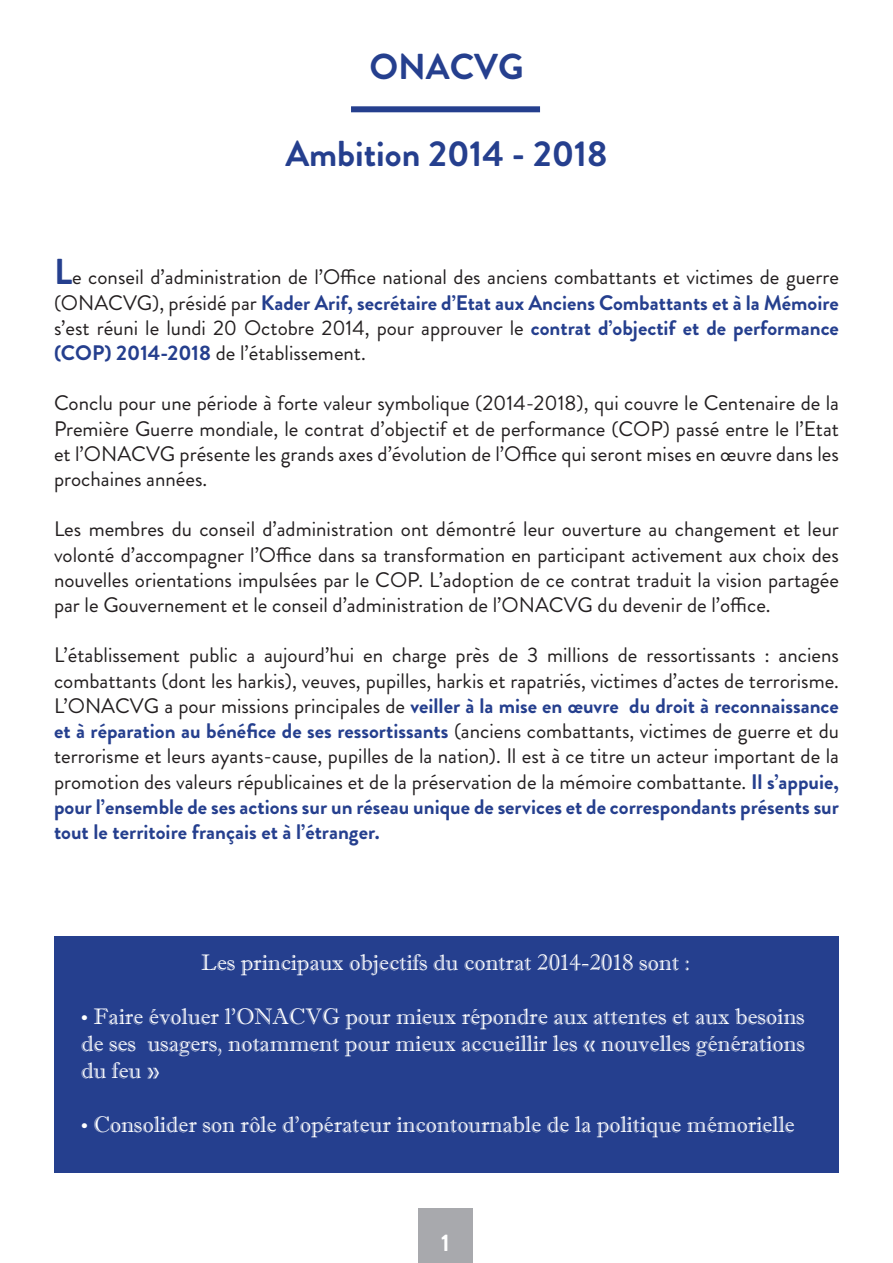
<style>
.page{position:relative;width:893px;height:1263px;background:#fff}
.page>*{position:absolute;margin:0;border:0;box-sizing:border-box;transform-origin:0 0}
.t1{font:700 36px "Brandon Grotesque";color:#253f8e}
.t2{font:700 24px "Brandon Grotesque";color:#fff}
.t3{font:22.5px/27px "Imprint MT Shadow";color:#fff;text-align:justify}
.t4{font:21px/25.2px "Brandon Grotesque";color:#231f20;text-align:justify}
.s1{font-weight:700;font-size:36px;color:#253f8e}
.s2{font-weight:700;color:#253f8e}
</style>
<div class="page">
<div style="left:54px;top:936px;width:785px;height:237px;background:#253f8e"></div>
<div style="left:351px;top:106px;width:189px;height:6px;background:#253f8e"></div>
<div style="left:418px;top:1209px;width:54px;height:54px;background:#a8a9ad"></div>
<p class="t1" style="left:369px;top:42px;width:156px">ONACVG</p>
<p class="t1" style="left:285px;top:128px;width:324px">Ambition 2014 - 2018</p>
<p class="t4" style="left:54px;top:265px;width:786px"><span class="s1">L</span>e conseil d’administration de l’Office national des anciens combattants et victimes de guerre (ONACVG), présidé par <span class="s2">Kader Arif, secrétaire d’Etat aux Anciens Combattants et à la Mémoire </span>s’est réuni le lundi 20 Octobre 2014, pour approuver le <span class="s2">contrat d’objectif et de performance (COP) 2014-2018</span> de l’établissement.</p>
<p class="t4" style="left:54px;top:391px;width:786px">Conclu pour une période à forte valeur symbolique (2014-2018), qui couvre le Centenaire de la Première Guerre mondiale, le contrat d’objectif et de performance (COP) passé entre le l’Etat et l’ONACVG présente les grands axes d’évolution de l’Office qui seront mises en œuvre dans les prochaines années.</p>
<p class="t4" style="left:54px;top:517px;width:786px">Les membres du conseil d’administration ont démontré leur ouverture au changement et leur volonté d’accompagner l’Office dans sa transformation en participant activement aux choix des nouvelles orientations impulsées par le COP. L’adoption de ce contrat traduit la vision partagée par le Gouvernement et le conseil d’administration de l’ONACVG du devenir de l’office.</p>
<p class="t4" style="left:54px;top:643px;width:786px">L’établissement public a aujourd’hui en charge près de 3 millions de ressortissants : anciens combattants (dont les harkis), veuves, pupilles, harkis et rapatriés, victimes d’actes de terrorisme.<br>L’ONACVG a pour missions principales de <span class="s2">veiller à la mise en œuvre du droit à reconnaissance et à réparation au bénéfice de ses ressortissants</span> (anciens combattants, victimes de guerre et du terrorisme et leurs ayants-cause, pupilles de la nation). Il est à ce titre un acteur important de la promotion des valeurs républicaines et de la préservation de la mémoire combattante. <span class="s2">Il s’appuie, pour l’ensemble de ses actions sur un réseau unique de services et de correspondants présents sur tout le territoire français et à l’étranger.</span></p>
<p class="t3" style="left:201px;top:949px;width:490px">Les principaux objectifs du contrat 2014-2018 sont :</p>
<p class="t3" style="left:81px;top:1003px;width:725px">• Faire évoluer l’ONACVG pour mieux répondre aux attentes et aux besoins de ses usagers, notamment pour mieux accueillir les « nouvelles générations du feu »</p>
<p class="t3" style="left:81px;top:1111px;width:715px">• Consolider son rôle d’opérateur incontournable de la politique mémorielle</p>
<p class="t2" style="left:441px;top:1225px;width:10px">1</p>
</div>
